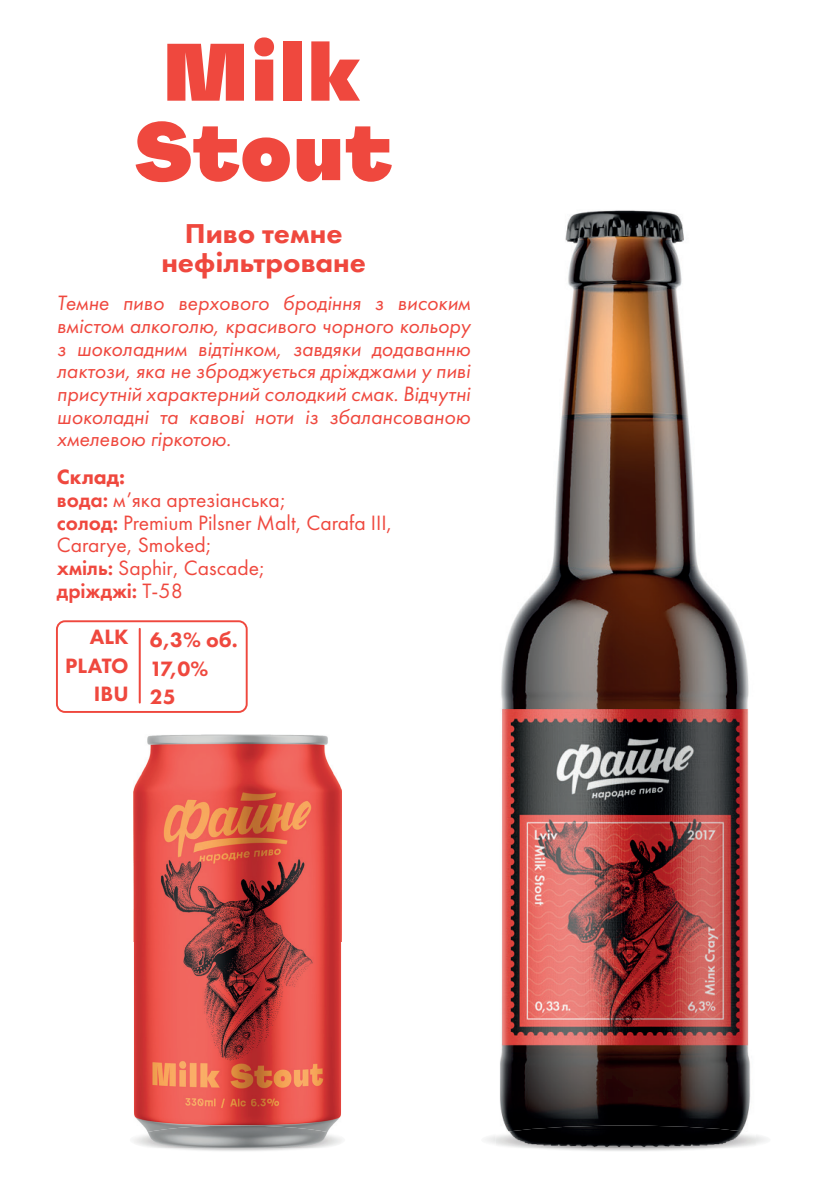
<style>
.page{position:relative;width:840px;height:1191px;background:#fff}
.page>*{position:absolute;margin:0;border:0;box-sizing:border-box;transform-origin:0 0}
.t1{font:800 28.4px/28.4px "Futura New";color:#ef483e;text-align:center;scale:1.04 1}
.t2{font:italic 21.6px/22.6px "Futura New";color:#ef483e;text-align:justify}
.t3{font:21.6px/22.6px "Futura New";color:#ef483e}
.t4{font:800 21.6px/28.4px "Futura New";color:#ef483e;text-align:right}
.t5{font:21.6px "Futura New Demi";color:#ef483e}
.s1{font-weight:800}
.s2{font-family:"Futura New Demi"}
.s3{font-family:"Futura New"}
</style>
<div class="page">
<img style="left:134px;top:735px;width:207px;height:390px">
<img style="left:134px;top:1125px;width:207px;height:23px">
<img style="left:500px;top:210px;width:251px;height:915px">
<img style="left:495px;top:1125px;width:260px;height:23px">
<svg style="left:167px;top:44px;width:77px;height:57px;background:#f15f57"></svg>
<svg style="left:254px;top:37px;width:20px;height:64px"></svg>
<div style="left:283px;top:41px;width:18px;height:60px;background:#ef483e"></div>
<svg style="left:311px;top:41px;width:49px;height:60px"></svg>
<svg style="left:135px;top:121px;width:155px;height:61px"></svg>
<svg style="left:296px;top:126px;width:95px;height:56px"></svg>
<hr style="left:139px;top:629px;width:2px;height:73px;background:#ef483e">
<div style="left:56px;top:620px;width:191px;height:93px;border:2px solid #ef483e;border-radius:8px"></div>
<h1 class="t1" style="left:161px;top:219px;width:198px">Пиво темне нефільтроване</h1>
<p class="t2" style="left:57px;top:291px;width:415px">Темне пиво верхового бродіння з високим вмістом алкоголю, красивого чорного кольору з шоколадним відтінком, завдяки додаванню лактози, яка не зброджується дріжджами у пиві присутній характерний солодкий смак. Відчутні шоколадні та кавові ноти із збалансованою хмелевою гіркотою.</p>
<p class="t3" style="left:57px;top:466px;width:337px"><span class="s1">Склад:<br></span><span class="s2">вода:</span> м’яка артезіанська;<br><span class="s2">солод:</span> Premium Pilsner Malt, Carafa III,<br>Cararye, Smoked;<br><span class="s2">хміль:</span> Saphir, Cascade;</p>
<p class="t5" style="left:57px;top:577px;width:127px">дріжджі: <span class="s3">T-58</span></p>
<p class="t4" style="left:65px;top:622px;width:65px">ALK<br>PLATO<br>IBU</p>
<p class="t4" style="left:150px;top:625px;width:90px;text-align:left">6,3% об.<br>17,0%<br>25</p>
</div>
